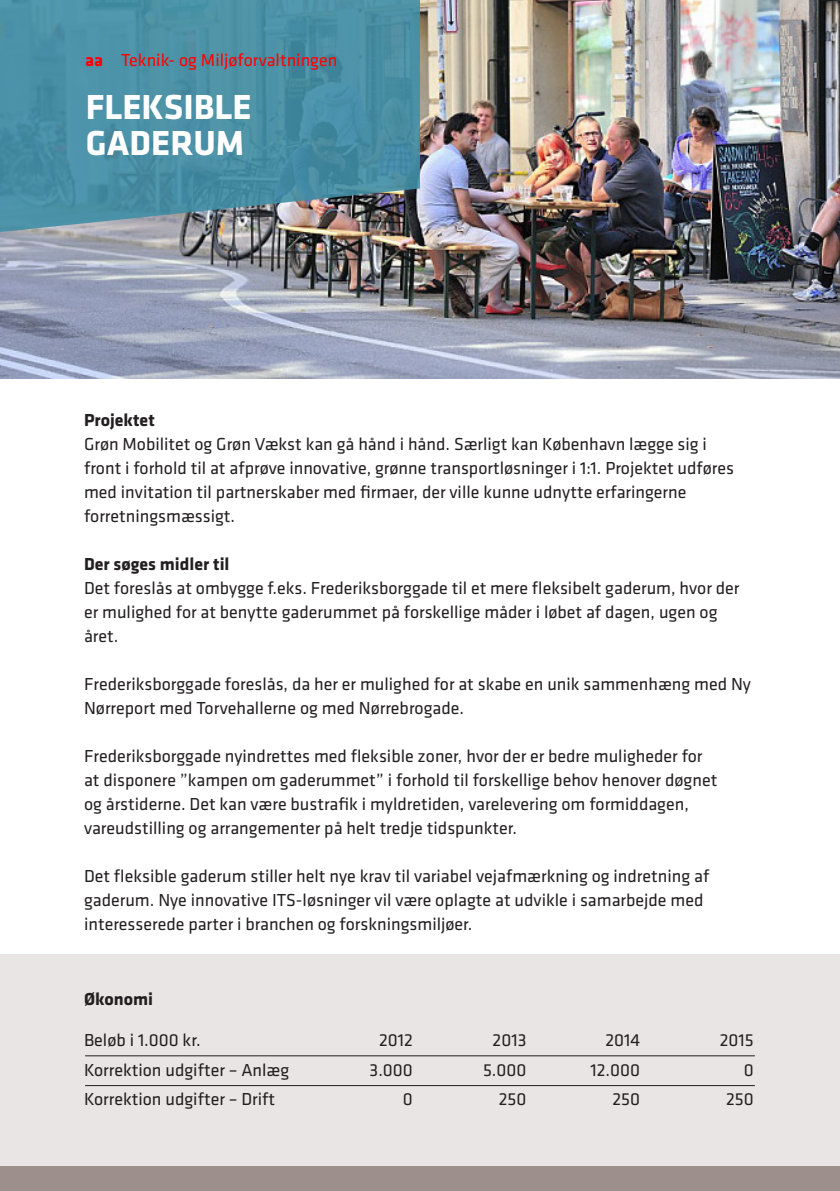
<style>
.page{position:relative;width:840px;height:1191px;background:#fff}
.page>*{position:absolute;margin:0;border:0;box-sizing:border-box;transform-origin:0 0}
.t1{font:700 36px/36px "Klavika";color:#fff}
.t2{font:18px/24px "Klavika";color:#231f20}
.t3{font:700 18px "Klavika";color:#231f20}
.t4{font:18px "Klavika";color:#f00}
.s1{font-weight:700}
</style>
<div class="page">
<div style="left:0;top:954px;width:839px;height:237px;background:#e9e5e5"></div>
<hr style="left:85px;top:1055px;width:669px;height:1px;background:#231f20">
<hr style="left:85px;top:1085px;width:669px;height:1px;background:#231f20">
<div style="left:0;top:1167px;width:839px;height:24px;background:#9d908c"></div>
<img style="left:0;top:0;width:839px;height:378px">
<svg style="left:0;top:0;width:420px;height:234px;background:#4f8da1"></svg>
<p class="t4" style="left:85px;top:51px;width:253px"><span class="s1">aa</span> Teknik- og Miljøforvaltningen</p>
<h1 class="t1" style="left:86px;top:89px;width:167px">FLEKSIBLE<br>GADERUM</h1>
<p class="t3" style="left:84px;top:410px;width:72px">Projektet</p>
<p class="t2" style="left:84px;top:433px;width:651px">Grøn Mobilitet og Grøn Vækst kan gå hånd i hånd. Særligt kan København lægge sig i front i forhold til at afprøve innovative, grønne transportløsninger i 1:1. Projektet udføres med invitation til partnerskaber med firmaer, der ville kunne udnytte erfaringerne forretningsmæssigt.</p>
<p class="t3" style="left:84px;top:554px;width:147px">Der søges midler til</p>
<p class="t2" style="left:84px;top:577px;width:656px">Det foreslås at ombygge f.eks. Frederiksborggade til et mere fleksibelt gaderum, hvor der er mulighed for at benytte gaderummet på forskellige måder i løbet af dagen, ugen og året.</p>
<p class="t2" style="left:84px;top:673px;width:668px">Frederiksborggade foreslås, da her er mulighed for at skabe en unik sammenhæng med Ny<br>Nørreport med Torvehallerne og med Nørrebrogade.</p>
<p class="t2" style="left:84px;top:745px;width:634px">Frederiksborggade nyindrettes med fleksible zoner, hvor der er bedre muligheder for at disponere ”kampen om gaderummet” i forhold til forskellige behov henover døgnet og årstiderne. Det kan være bustrafik i myldretiden, varelevering om formiddagen, vareudstilling og arrangementer på helt tredje tidspunkter.</p>
<p class="t2" style="left:84px;top:865px;width:626px">Det fleksible gaderum stiller helt nye krav til variabel vejafmærkning og indretning af gaderum. Nye innovative ITS-løsninger vil være oplagte at udvikle i samarbejde med interesserede parter i branchen og forskningsmiljøer.</p>
<p class="t3" style="left:84px;top:989px;width:71px">Økonomi</p>
<p class="t2" style="left:84px;top:1028px;width:118px">Beløb i 1.000 kr.</p>
<p class="t2" style="left:379px;top:1028px;width:35px">2012</p>
<p class="t2" style="left:492px;top:1028px;width:35px">2013</p>
<p class="t2" style="left:605px;top:1028px;width:36px">2014</p>
<p class="t2" style="left:719px;top:1028px;width:35px">2015</p>
<p class="t2" style="left:84px;top:1058px;width:207px">Korrektion udgifter – Anlæg</p>
<p class="t2" style="left:369px;top:1058px;width:45px">3.000</p>
<p class="t2" style="left:483px;top:1058px;width:45px">5.000</p>
<p class="t2" style="left:590px;top:1058px;width:51px">12.000</p>
<p class="t2" style="left:743px;top:1058px;width:11px">0</p>
<p class="t2" style="left:84px;top:1087px;width:192px">Korrektion udgifter – Drift</p>
<p class="t2" style="left:402px;top:1087px;width:11px">0</p>
<p class="t2" style="left:498px;top:1087px;width:29px">250</p>
<p class="t2" style="left:612px;top:1087px;width:29px">250</p>
<p class="t2" style="left:725px;top:1087px;width:29px">250</p>
</div>
